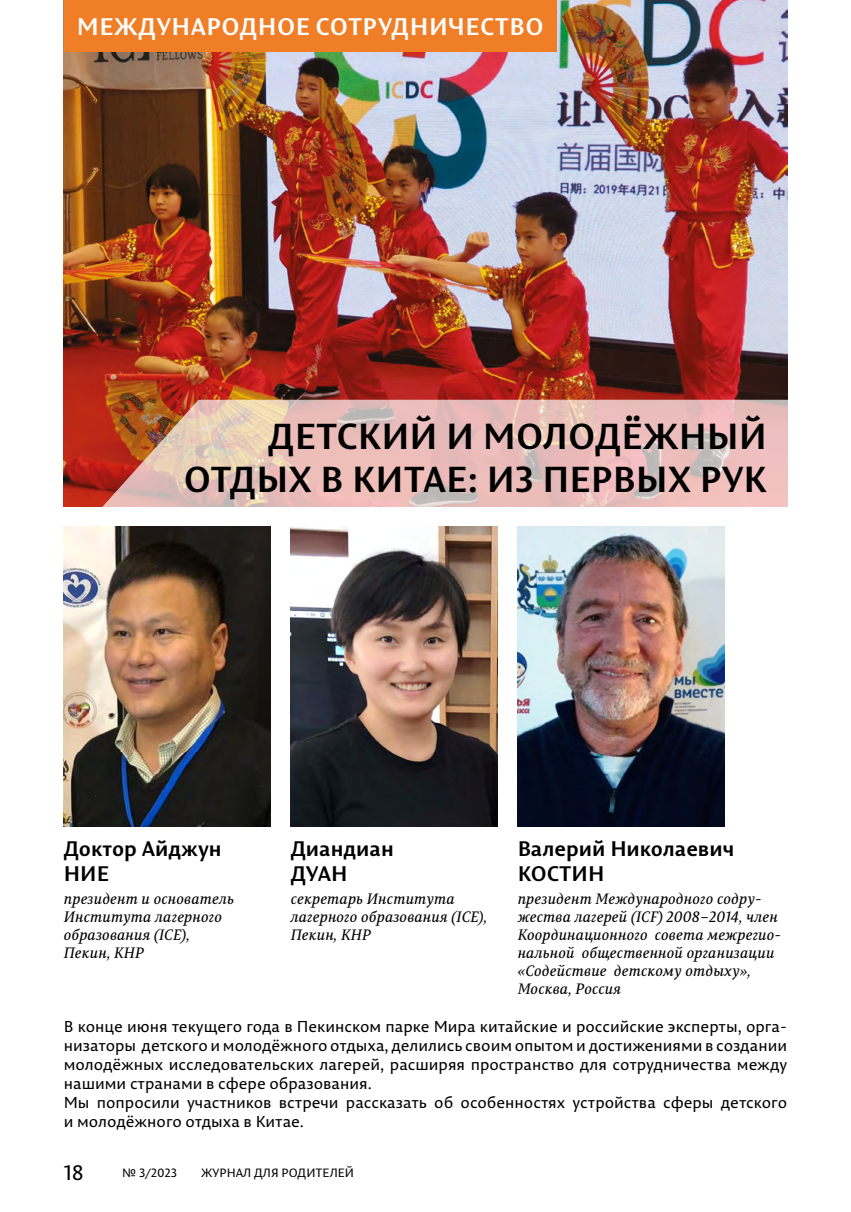
<style>
.page{position:relative;width:851px;height:1212px;background:#fff}
.page>*{position:absolute;margin:0;border:0;box-sizing:border-box;transform-origin:0 0}
.t1{font:700 36px/43.2px "Permian Sans Typeface";color:#000;text-align:right}
.t2{font:700 24px "Permian Sans Typeface";letter-spacing:.02em;color:#fff}
.t3{font:700 21px/25.2px "Permian Sans Typeface";color:#000}
.t4{font:21px "Permian Sans Typeface";color:#000}
.t5{font:15.75px/18.9px "Permian Sans Typeface";color:#000}
.t6{font:italic 15px/18px "Permian Serif Typeface";color:#000}
.t7{font:12px "Permian Sans Typeface";color:#000}
</style>
<div class="page">
<img style="left:64px;top:0;width:723px;height:506px">
<img style="left:64px;top:526px;width:207px;height:301px">
<img style="left:291px;top:526px;width:206px;height:301px">
<img style="left:517px;top:526px;width:207px;height:301px">
<div style="left:64px;top:0;width:492px;height:51px;background:#f07e26"></div>
<svg style="left:99px;top:400px;width:689px;height:107px;fill:#ebbdb9"></svg>
<h2 class="t2" style="left:77px;top:6px;width:468px">МЕЖДУНАРОДНОЕ СОТРУДНИЧЕСТВО</h2>
<h1 class="t1" style="left:184px;top:412px;width:584px">ДЕТСКИЙ И МОЛОДЁЖНЫЙ<br>ОТДЫХ В КИТАЕ: ИЗ ПЕРВЫХ РУК</h1>
<h3 class="t3" style="left:64px;top:835px;width:159px">Доктор Айджун<br>НИЕ</h3>
<p class="t6" style="left:64px;top:888px;width:172px">президент и основатель<br>Института лагерного образования (ICE),<br>Пекин, КНР</p>
<h3 class="t3" style="left:517px;top:835px;width:218px">Валерий Николаевич<br>КОСТИН</h3>
<p class="t6" style="left:517px;top:888px;width:265px">президент Международного содру&shy;жества лагерей (ICF) 2008–2014, член<br>Координационного совета межрегио&shy;нальной общественной организации «Содействие детскому отдыху»,<br>Москва, Россия</p>
<p class="t5" style="left:64px;top:1017px;width:724px">В конце июня текущего года в Пекинском парке Мира китайские и российские эксперты, орга&shy;низаторы детского и молодёжного отдыха, делились своим опытом и достижениями в создании молодёжных исследовательских лагерей, расширяя пространство для сотрудничества между нашими странами в сфере образования.<br>Мы попросили участников встречи рассказать об особенностях устройства сферы детского и молодёжного отдыха в Китае.</p>
<h3 class="t3" style="left:291px;top:835px;width:104px">Диандиан<br>ДУАН</h3>
<p class="t6" style="left:291px;top:888px;width:198px">секретарь Института лагерного образования (ICE),<br>Пекин, КНР</p>
<h3 class="t4" style="left:64px;top:1156px;width:22px">18</h3>
<p class="t7" style="left:122px;top:1163px;width:56px">№ 3/2023</p>
<p class="t7" style="left:201px;top:1163px;width:154px">ЖУРНАЛ ДЛЯ РОДИТЕЛЕЙ</p>
</div>
